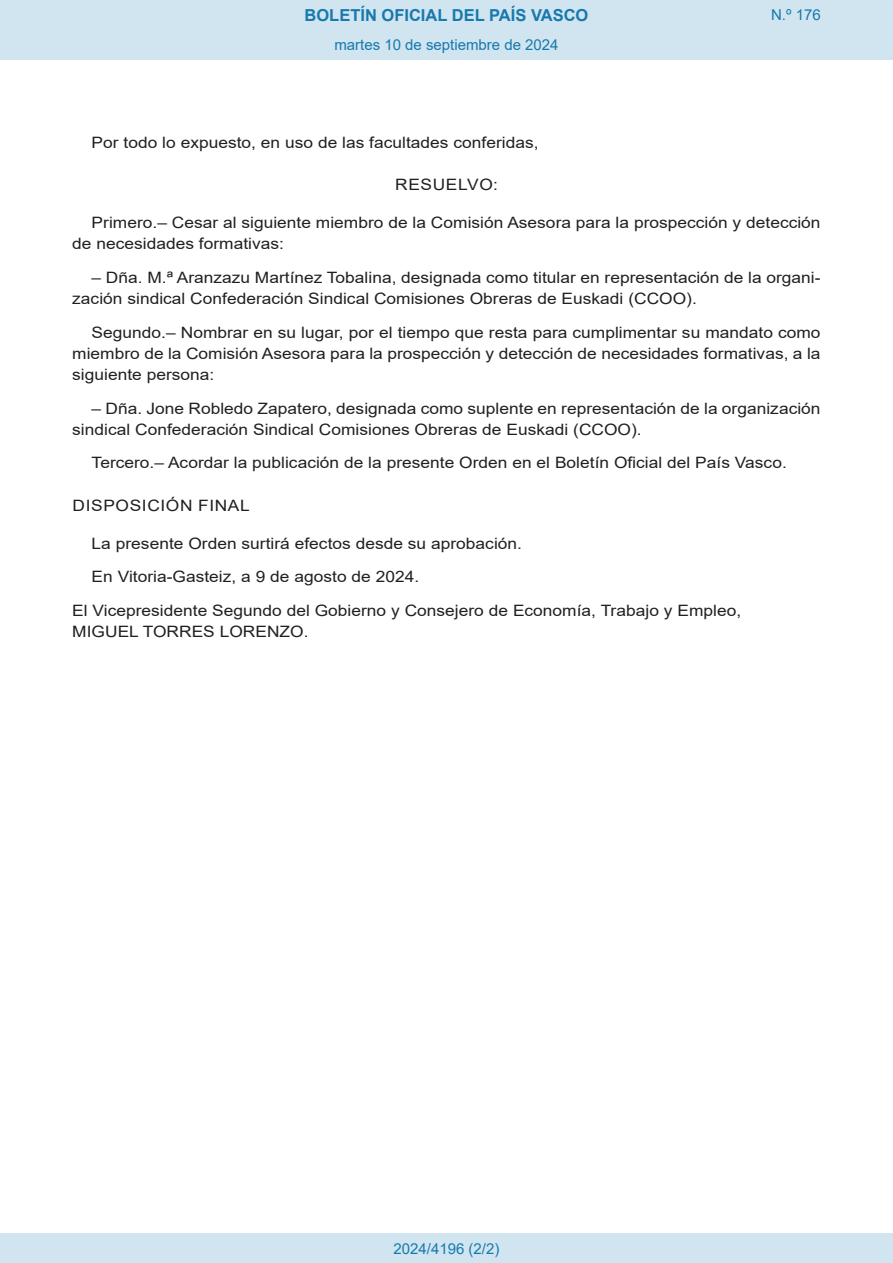
<style>
.page{position:relative;width:893px;height:1263px;background:#fff}
.page>*{position:absolute;margin:0;border:0;box-sizing:border-box;transform-origin:0 0}
.t1{font:700 16.5px "Arial";color:#1879ad}
.BOPVDetalle{font:15.6px/21px "Arial";color:#231f20;scale:1.11 1}
.BOPVFirmaPuesto{font:15.6px "Arial";color:#231f20;scale:1.11 1}
.BOPVFirmaLugFec{font:15.6px "Arial";color:#231f20;scale:1.11 1}
.BOPVDisposicion{font:15.6px "Arial";letter-spacing:.035em;color:#231f20;scale:1.11 1}
.BOPVClave{font:15.6px "Arial";letter-spacing:.035em;color:#231f20;scale:1.11 1}
.Paginacion_Centro{font:15px "Arial";color:#1879ad}
</style>
<div class="page">
<div style="left:0;top:0;width:893px;height:60px;background:#d0e5f0"></div>
<div style="left:0;top:1233px;width:893px;height:30px;background:#d0e5f0"></div>
<p class="t1" style="left:305px;top:3px;width:285px">BOLETÍN OFICIAL DEL PAÍS VASCO</p>
<p class="Paginacion_Centro" style="left:334px;top:35px;width:226px">martes 10 de septiembre de 2024</p>
<p class="Paginacion_Centro" style="left:771px;top:5px;width:51px">N.º 176</p>
<p class="BOPVDetalle" style="left:92px;top:132px;width:404px">Por todo lo expuesto, en uso de las facultades conferidas,</p>
<p class="BOPVClave" style="left:395px;top:174px;width:94px">RESUELVO:</p>
<p class="BOPVDetalle" style="left:72px;top:212px;width:676px;text-indent:19px">Primero.– Cesar al siguiente miembro de la Comisión Asesora para la prospección y detección de necesidades formativas:</p>
<p class="BOPVDetalle" style="left:72px;top:267px;width:676px;text-indent:19px">– Dña. M.ª Aranzazu Martínez Tobalina, designada como titular en representación de la organi&shy;zación sindical Confederación Sindical Comisiones Obreras de Euskadi (CCOO).</p>
<p class="BOPVDetalle" style="left:72px;top:322px;width:676px;text-align:justify;text-indent:19px">Segundo.– Nombrar en su lugar, por el tiempo que resta para cumplimentar su mandato como miembro de la Comisión Asesora para la prospección y detección de necesidades formativas, a la siguiente persona:</p>
<p class="BOPVDetalle" style="left:72px;top:398px;width:676px;text-indent:19px">– Dña. Jone Robledo Zapatero, designada como suplente en representación de la organización sindical Confederación Sindical Comisiones Obreras de Euskadi (CCOO).</p>
<p class="BOPVDetalle" style="left:92px;top:452px;width:628px">Tercero.– Acordar la publicación de la presente Orden en el Boletín Oficial del País Vasco.</p>
<p class="BOPVDisposicion" style="left:73px;top:494px;width:161px">DISPOSICIÓN FINAL</p>
<p class="BOPVDetalle" style="left:92px;top:533px;width:389px">La presente Orden surtirá efectos desde su aprobación.</p>
<p class="BOPVFirmaLugFec" style="left:92px;top:566px;width:297px">En Vitoria-Gasteiz, a 9 de agosto de 2024.</p>
<p class="BOPVFirmaPuesto" style="left:72px;top:600px;width:604px">El Vicepresidente Segundo del Gobierno y Consejero de Economía, Trabajo y Empleo,</p>
<p class="BOPVFirmaPuesto" style="left:72px;top:621px;width:214px">MIGUEL TORRES LORENZO.</p>
<p class="Paginacion_Centro" style="left:393px;top:1238px;width:107px">2024/4196 (2/2)</p>
</div>
